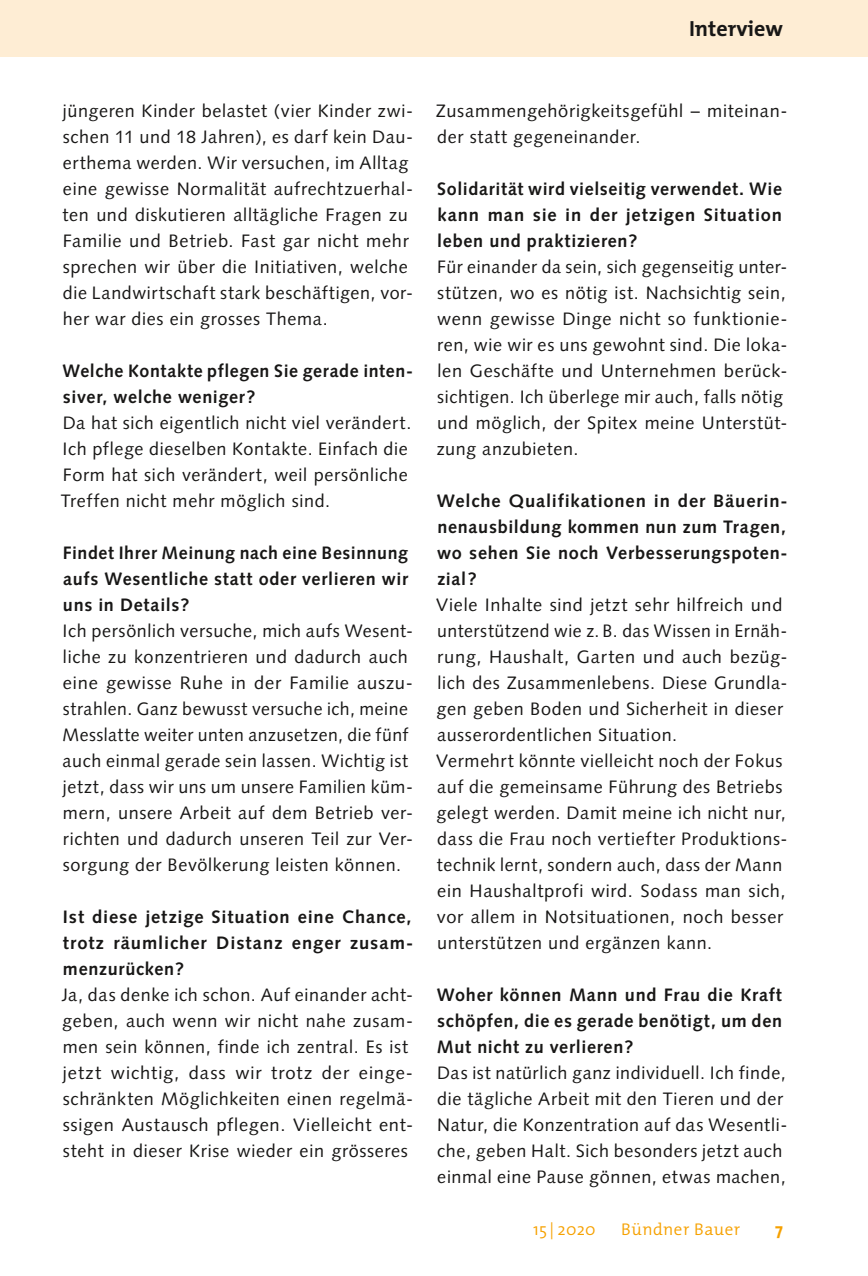
<style>
.page{position:relative;width:868px;height:1276px;background:#fff}
.page>*{position:absolute;margin:0;border:0;box-sizing:border-box;transform-origin:0 0}
._00_Rubriktitel_rech{font:700 22px "The Mix";color:#181716}
._02_Grundschrift{font:18px/26px "Syntax LT Std";letter-spacing:.035em;color:#181716}
._02_Grundschrift-2{font:700 18px/26px "Syntax LT Std";letter-spacing:.04em;color:#181716;text-align:justify}
._09_Tabelle_Titel{font:300 17px "The Mix";letter-spacing:.025em;color:#f6a100}
._09_Tabelle_Titel-2{font:700 17px "The Mix";color:#f6a100}
</style>
<div class="page">
<div style="left:0;top:0;width:867px;height:57px;background:#feedd4"></div>
<p class="_00_Rubriktitel_rech" style="left:689px;top:10px;width:95px">Interview</p>
<p class="_02_Grundschrift" style="left:63px;top:98px;width:352px">jüngeren Kinder belastet (vier Kinder zwi&shy;schen 11 und 18 Jahren), es darf kein Dau&shy;erthema werden. Wir versuchen, im Alltag eine gewisse Normalität aufrechtzuerhal&shy;ten und diskutieren alltägliche Fragen zu Familie und Betrieb. Fast gar nicht mehr sprechen wir über die Initiativen, welche die Landwirtschaft stark beschäftigen, vor&shy;her war dies ein grosses Thema.</p>
<p class="_02_Grundschrift-2" style="left:62px;top:358px;width:352px">Welche Kontakte pflegen Sie gerade inten&shy;siver, welche weniger?</p>
<p class="_02_Grundschrift" style="left:61px;top:410px;width:352px">Da hat sich eigentlich nicht viel verändert.<br>Ich pflege dieselben Kontakte. Einfach die Form hat sich verändert, weil persönliche Treffen nicht mehr möglich sind.</p>
<p class="_02_Grundschrift-2" style="left:63px;top:540px;width:346px">Findet Ihrer Meinung nach eine Besinnung aufs Wesentliche statt oder verlieren wir uns in Details?</p>
<p class="_02_Grundschrift" style="left:62px;top:618px;width:352px">Ich persönlich versuche, mich aufs Wesent&shy;liche zu konzentrieren und dadurch auch eine gewisse Ruhe in der Familie auszu&shy;strahlen. Ganz bewusst versuche ich, meine Messlatte weiter unten anzusetzen, die fünf auch einmal gerade sein lassen. Wichtig ist jetzt, dass wir uns um unsere Familien küm&shy;mern, unsere Arbeit auf dem Betrieb ver&shy;richten und dadurch unseren Teil zur Ver&shy;sorgung der Bevölkerung leisten können.</p>
<p class="_02_Grundschrift-2" style="left:63px;top:904px;width:352px">Ist diese jetzige Situation eine Chance, trotz räumlicher Distanz enger zusam&shy;menzurücken?</p>
<p class="_02_Grundschrift" style="left:62px;top:982px;width:353px">Ja, das denke ich schon. Auf einander acht&shy;geben, auch wenn wir nicht nahe zusam&shy;men sein können, finde ich zentral. Es ist jetzt wichtig, dass wir trotz der einge&shy;schränkten Möglichkeiten einen regelmä&shy;ssigen Austausch pflegen. Vielleicht ent&shy;steht in dieser Krise wieder ein grösseres</p>
<p class="_02_Grundschrift" style="left:436px;top:98px;width:353px">Zusammengehörigkeitsgefühl – miteinan&shy;der statt gegeneinander.</p>
<p class="_02_Grundschrift-2" style="left:437px;top:176px;width:346px">Solidarität wird vielseitig verwendet. Wie kann man sie in der jetzigen Situation leben und praktizieren?</p>
<p class="_02_Grundschrift" style="left:436px;top:254px;width:352px">Für einander da sein, sich gegenseitig unter&shy;stützen, wo es nötig ist. Nachsichtig sein, wenn gewisse Dinge nicht so funktionie&shy;ren, wie wir es uns gewohnt sind. Die loka&shy;len Geschäfte und Unternehmen berück&shy;sichtigen. Ich überlege mir auch, falls nötig und möglich, der Spitex meine Unterstüt&shy;zung anzubieten.</p>
<p class="_02_Grundschrift-2" style="left:437px;top:488px;width:352px">Welche Qualifikationen in der Bäuerin&shy;nenausbildung kommen nun zum Tragen, wo sehen Sie noch Verbesserungspoten&shy;zial?</p>
<p class="_02_Grundschrift" style="left:436px;top:592px;width:353px">Viele Inhalte sind jetzt sehr hilfreich und unterstützend wie z. B. das Wissen in Ernäh&shy;rung, Haushalt, Garten und auch bezüg&shy;lich des Zusammenlebens. Diese Grundla&shy;gen geben Boden und Sicherheit in dieser ausserordentlichen Situation.</p>
<p class="_02_Grundschrift" style="left:436px;top:748px;width:352px">Vermehrt könnte vielleicht noch der Fokus auf die gemeinsame Führung des Betriebs gelegt werden. Damit meine ich nicht nur, dass die Frau noch vertiefter Produktions&shy;technik lernt, sondern auch, dass der Mann ein Haushaltprofi wird. Sodass man sich, vor allem in Notsituationen, noch besser unterstützen und ergänzen kann.</p>
<p class="_02_Grundschrift-2" style="left:436px;top:982px;width:347px">Woher können Mann und Frau die Kraft schöpfen, die es gerade benötigt, um den Mut nicht zu verlieren?</p>
<p class="_02_Grundschrift" style="left:437px;top:1060px;width:352px">Das ist natürlich ganz individuell. Ich finde, die tägliche Arbeit mit den Tieren und der Natur, die Konzentration auf das Wesentli&shy;che, geben Halt. Sich besonders jetzt auch einmal eine Pause gönnen, etwas machen,</p>
<p class="_09_Tabelle_Titel" style="left:533px;top:1215px;width:64px">15 | 2020</p>
<p class="_09_Tabelle_Titel" style="left:621px;top:1215px;width:121px">Bündner Bauer</p>
<p class="_09_Tabelle_Titel-2" style="left:775px;top:1215px;width:9px">7</p>
</div>
